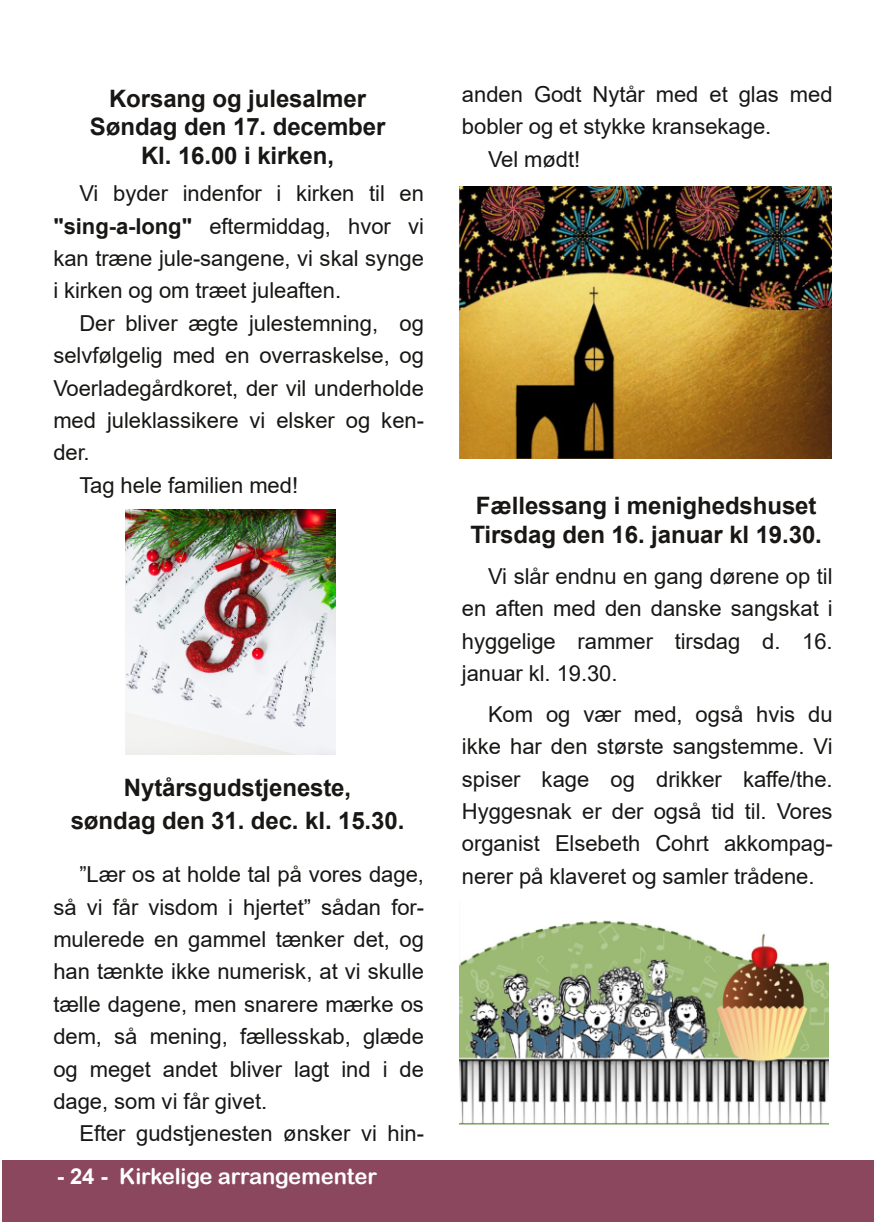
<style>
.page{position:relative;width:874px;height:1225px;background:#fff}
.page>*{position:absolute;margin:0;border:0;box-sizing:border-box;transform-origin:0 0}
.t1{font:700 24px/28.8px "Arial";letter-spacing:-.005em;color:#181715;text-align:center}
.t2{font:22px/32.4px "Arial";color:#181715;text-align:justify}
.t3{font:22px "Arial Rounded MT Bold";letter-spacing:-.005em;color:#fff}
.s1{font-weight:700}
.s2{font-family:"Arial";font-weight:700}
</style>
<div class="page">
<div style="left:2px;top:1160px;width:871px;height:61px;background:#8b475d"></div>
<img style="left:125px;top:510px;width:210px;height:245px">
<img style="left:459px;top:186px;width:371px;height:273px">
<img style="left:459px;top:920px;width:369px;height:204px">
<p class="t1" style="left:90px;top:84px;width:297px">Korsang og julesalmer<br>Søndag den 17. december<br>Kl. 16.00 i kirken,</p>
<p class="t2" style="left:53px;top:177px;width:372px;text-indent:26px">Vi byder indenfor i kirken til en <span class="s1">"sing-a-long"</span> eftermiddag, hvor vi kan træne jule-sangene, vi skal synge i kirken og om træet juleaften.</p>
<p class="t2" style="left:79px;top:307px;width:346px">Der bliver ægte julestemning, og</p>
<p class="t2" style="left:53px;top:339px;width:372px">selvfølgelig med en overraskelse, og</p>
<p class="t2" style="left:53px;top:372px;width:372px">Voerladegårdkoret, der vil underholde</p>
<p class="t2" style="left:53px;top:404px;width:372px">med juleklassikere vi elsker og ken-</p>
<p class="t2" style="left:53px;top:436px;width:38px">der.</p>
<p class="t2" style="left:79px;top:469px;width:220px">Tag hele familien med!</p>
<p class="t1" style="left:71px;top:771px;width:335px;line-height:32.8px">Nytårsgudstjeneste,<br>søndag den 31. dec. kl. 15.30.</p>
<p class="t2" style="left:53px;top:858px;width:372px;text-indent:26px">”Lær os at holde tal på vores dage, så vi får visdom i hjertet” sådan for&shy;mulerede en gammel tænker det, og han tænkte ikke numerisk, at vi skulle tælle dagene, men snarere mærke os dem, så mening, fællesskab, glæde og meget andet bliver lagt ind i de dage, som vi får givet.</p>
<p class="t2" style="left:79px;top:1117px;width:346px">Efter gudstjenesten ønsker vi hin-</p>
<p class="t3" style="left:57px;top:1163px;width:322px"><span class="s2">- 24 -</span> Kirkelige arrangementer</p>
<p class="t2" style="left:461px;top:78px;width:372px">anden Godt Nytår med et glas med</p>
<p class="t2" style="left:461px;top:111px;width:311px">bobler og et stykke kransekage.</p>
<p class="t2" style="left:488px;top:143px;width:94px">Vel mødt!</p>
<p class="t1" style="left:470px;top:491px;width:353px;text-align:left">Fællessang i menighedshuset<br>Tirsdag den 16. januar kl 19.30.</p>
<p class="t2" style="left:461px;top:560px;width:372px;text-indent:26px">Vi slår endnu en gang dørene op til en aften med den danske sangskat i hyggelige rammer tirsdag d. 16. januar kl. 19.30.</p>
<p class="t2" style="left:461px;top:698px;width:372px;text-indent:26px">Kom og vær med, også hvis du ikke har den største sangstemme. Vi spiser kage og drikker kaffe/the.<br>Hyggesnak er der også tid til. Vores organist Elsebeth Cohrt akkompag&shy;nerer på klaveret og samler trådene.</p>
</div>
